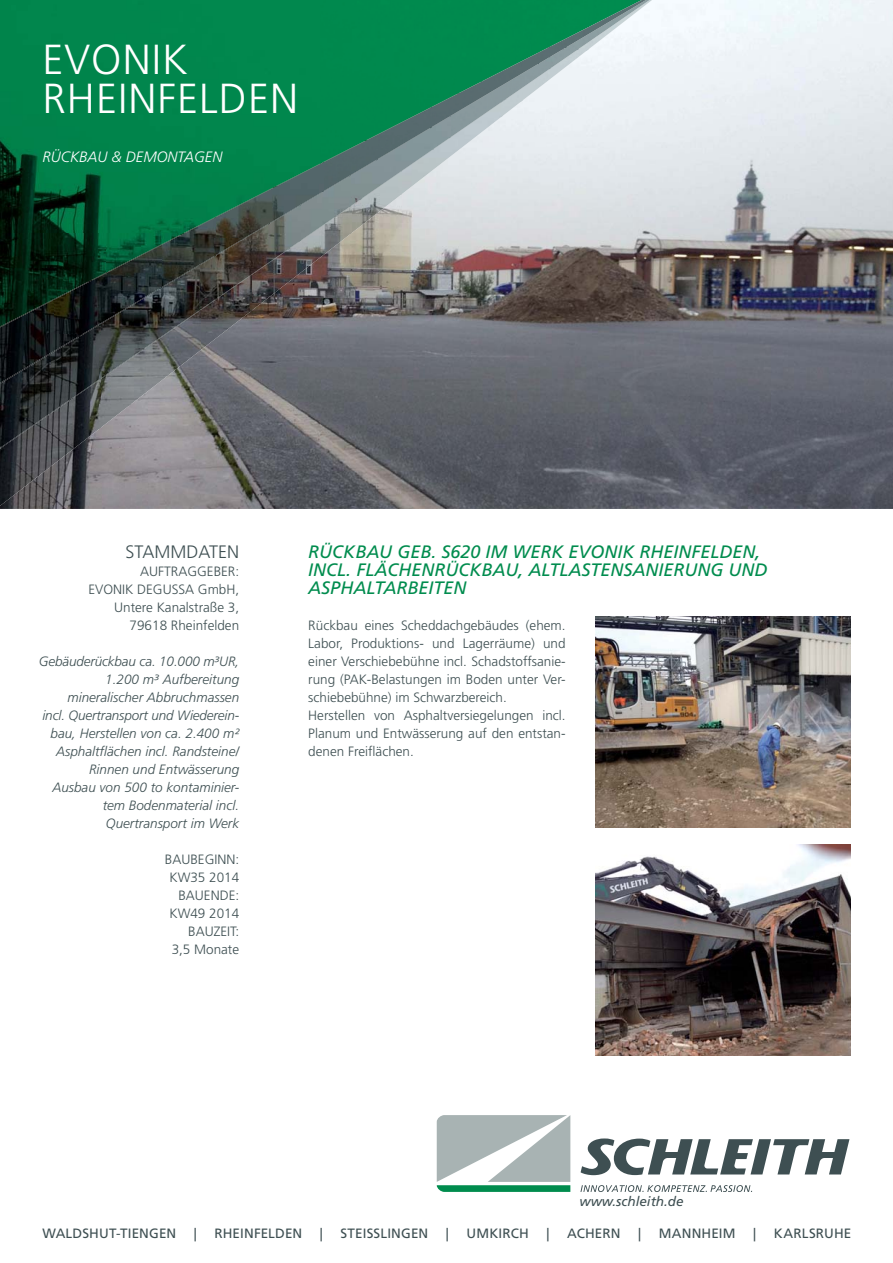
<style>
.page{position:relative;width:893px;height:1263px;background:#fff}
.page>*{position:absolute;margin:0;border:0;box-sizing:border-box;transform-origin:0 0}
.t1{font:300 42px/39px "Frutiger";letter-spacing:.025em;color:#fff}
.t2{font:italic 18px/18px "Frutiger";color:#008c4e}
.t3{font:300 18px "Frutiger";color:#3e4f52}
.t4{font:italic 300 15px "Frutiger";color:#fff}
.t5{font:300 13.5px/18px "Frutiger";color:#3e4f52;text-align:right}
.t6{font:italic 300 13.5px/18px "Frutiger";color:#3e4f52;text-align:right}
.t7{font:13.5px "Frutiger";letter-spacing:.01em;color:#3e4f52}
.t8{font:italic 13.5px "Frutiger";color:#3e4f52}
</style>
<div class="page">
<img style="left:0;top:0;width:893px;height:509px">
<svg style="left:580px;top:1138px;width:269px;height:37px"></svg>
<svg style="left:437px;top:1115px;width:133px;height:77px"></svg>
<svg style="left:580px;top:1185px;width:172px;height:7px"></svg>
<img style="left:595px;top:617px;width:255px;height:210px">
<img style="left:595px;top:845px;width:255px;height:210px">
<img style="left:0;top:0;width:321px;height:234px">
<div style="left:321px;top:0;width:160px;height:140px;background:#00894e"></div>
<div style="left:481px;top:0;width:57px;height:46px;background:#008a4e"></div>
<img style="left:0;top:234px;width:87px;height:47px">
<img style="left:589px;top:0;width:63px;height:51px">
<img style="left:550px;top:50px;width:39px;height:51px">
<div style="left:402px;top:150px;width:100px;height:52px;background:#e1e6e9"></div>
<img style="left:363px;top:200px;width:39px;height:35px">
<img style="left:251px;top:250px;width:100px;height:54px">
<img style="left:201px;top:300px;width:50px;height:52px">
<img style="left:100px;top:350px;width:101px;height:55px">
<svg style="left:251px;top:303px;width:12px;height:10px"></svg>
<img style="left:50px;top:415px;width:50px;height:54px">
<img style="left:0;top:449px;width:50px;height:57px">
<img style="left:100px;top:405px;width:32px;height:25px">
<img style="left:508px;top:100px;width:42px;height:40px">
<img style="left:435px;top:150px;width:15px;height:49px">
<img style="left:200px;top:240px;width:100px;height:59px">
<img style="left:100px;top:289px;width:100px;height:59px">
<img style="left:50px;top:337px;width:50px;height:78px">
<img style="left:199px;top:298px;width:15px;height:1px">
<img style="left:0;top:384px;width:50px;height:15px">
<img style="left:99px;top:348px;width:48px;height:33px">
<img style="left:575px;top:0;width:75px;height:50px">
<img style="left:539px;top:49px;width:41px;height:51px">
<img style="left:431px;top:130px;width:77px;height:20px">
<img style="left:377px;top:149px;width:58px;height:51px">
<img style="left:286px;top:226px;width:77px;height:24px">
<img style="left:214px;top:249px;width:77px;height:51px">
<img style="left:141px;top:299px;width:78px;height:51px">
<img style="left:69px;top:349px;width:77px;height:50px">
<img style="left:0;top:399px;width:74px;height:50px">
<img style="left:538px;top:0;width:10px;height:46px">
<img style="left:430px;top:51px;width:26px;height:11px">
<img style="left:323px;top:106px;width:108px;height:86px">
<img style="left:215px;top:161px;width:108px;height:79px">
<img style="left:161px;top:216px;width:54px;height:73px">
<img style="left:53px;top:239px;width:105px;height:96px">
<img style="left:0;top:327px;width:54px;height:9px">
<img style="left:53px;top:335px;width:24px;height:1px">
<img style="left:548px;top:0;width:15px;height:47px">
<img style="left:456px;top:46px;width:97px;height:48px">
<img style="left:364px;top:93px;width:97px;height:48px">
<img style="left:267px;top:140px;width:107px;height:47px">
<img style="left:180px;top:187px;width:98px;height:47px">
<img style="left:87px;top:234px;width:98px;height:47px">
<img style="left:0;top:281px;width:94px;height:46px">
<img style="left:563px;top:0;width:83px;height:48px">
<img style="left:430px;top:62px;width:109px;height:68px">
<img style="left:538px;top:47px;width:30px;height:19px">
<img style="left:377px;top:126px;width:54px;height:36px">
<img style="left:269px;top:158px;width:108px;height:68px">
<img style="left:215px;top:222px;width:54px;height:36px">
<img style="left:158px;top:254px;width:57px;height:34px">
<img style="left:77px;top:288px;width:85px;height:49px">
<img style="left:0;top:336px;width:83px;height:48px">
<h1 class="t1" style="left:43px;top:43px;width:257px">EVONIK<br>RHEINFELDEN</h1>
<p class="t4" style="left:43px;top:151px;width:181px">RÜCKBAU &amp; DEMONTAGEN</p>
<h2 class="t3" style="left:126px;top:544px;width:115px">STAMMDATEN</h2>
<p class="t5" style="left:88px;top:563px;width:152px">AUFTRAGGEBER:<br>EVONIK DEGUSSA GmbH,<br>Untere Kanalstraße 3,<br>79618 Rheinfelden</p>
<p class="t6" style="left:39px;top:653px;width:202px">Gebäuderückbau ca. 10.000 m³UR,<br>1.200 m³ Aufbereitung mineralischer Abbruchmassen<br>incl. Quertransport und Wiederein&shy;bau, Herstellen von ca. 2.400 m²<br>Asphaltflächen incl. Randsteine/<br>Rinnen und Entwässerung<br>Ausbau von 500 to kontaminier&shy;tem Bodenmaterial incl.<br>Quertransport im Werk</p>
<p class="t5" style="left:165px;top:851px;width:76px">BAUBEGINN:<br>KW35 2014<br>BAUENDE:<br>KW49 2014<br>BAUZEIT:<br>3,5 Monate</p>
<h2 class="t2" style="left:308px;top:544px;width:460px">RÜCKBAU GEB. S620 IM WERK EVONIK RHEINFELDEN,<br>INCL. FLÄCHENRÜCKBAU, ALTLASTENSANIERUNG UND<br>ASPHALTARBEITEN</h2>
<p class="t5" style="left:308px;top:617px;width:259px;text-align:left">Rückbau eines Scheddachgebäudes (ehem.<br>Labor, Produktions- und Lagerräume) und einer Verschiebebühne incl. Schadstoffsanie&shy;rung (PAK-Belastungen im Boden unter Ver&shy;schiebebühne) im Schwarzbereich.<br>Herstellen von Asphaltversiegelungen incl.<br>Planum und Entwässerung auf den entstan&shy;denen Freiflächen.</p>
<p class="t8" style="left:579px;top:1196px;width:106px">www.schleith.de</p>
<p class="t7" style="left:43px;top:1227px;width:135px">WALDSHUT-TIENGEN</p>
<p class="t7" style="left:194px;top:1227px;width:4px">|</p>
<p class="t7" style="left:214px;top:1227px;width:89px">RHEINFELDEN</p>
<p class="t7" style="left:320px;top:1227px;width:4px">|</p>
<p class="t7" style="left:341px;top:1227px;width:89px">STEISSLINGEN</p>
<p class="t7" style="left:446px;top:1227px;width:4px">|</p>
<p class="t7" style="left:467px;top:1227px;width:64px">UMKIRCH</p>
<p class="t7" style="left:546px;top:1227px;width:4px">|</p>
<p class="t7" style="left:567px;top:1227px;width:55px">ACHERN</p>
<p class="t7" style="left:638px;top:1227px;width:4px">|</p>
<p class="t7" style="left:659px;top:1227px;width:78px">MANNHEIM</p>
<p class="t7" style="left:753px;top:1227px;width:4px">|</p>
<p class="t7" style="left:774px;top:1227px;width:79px">KARLSRUHE</p>
</div>
